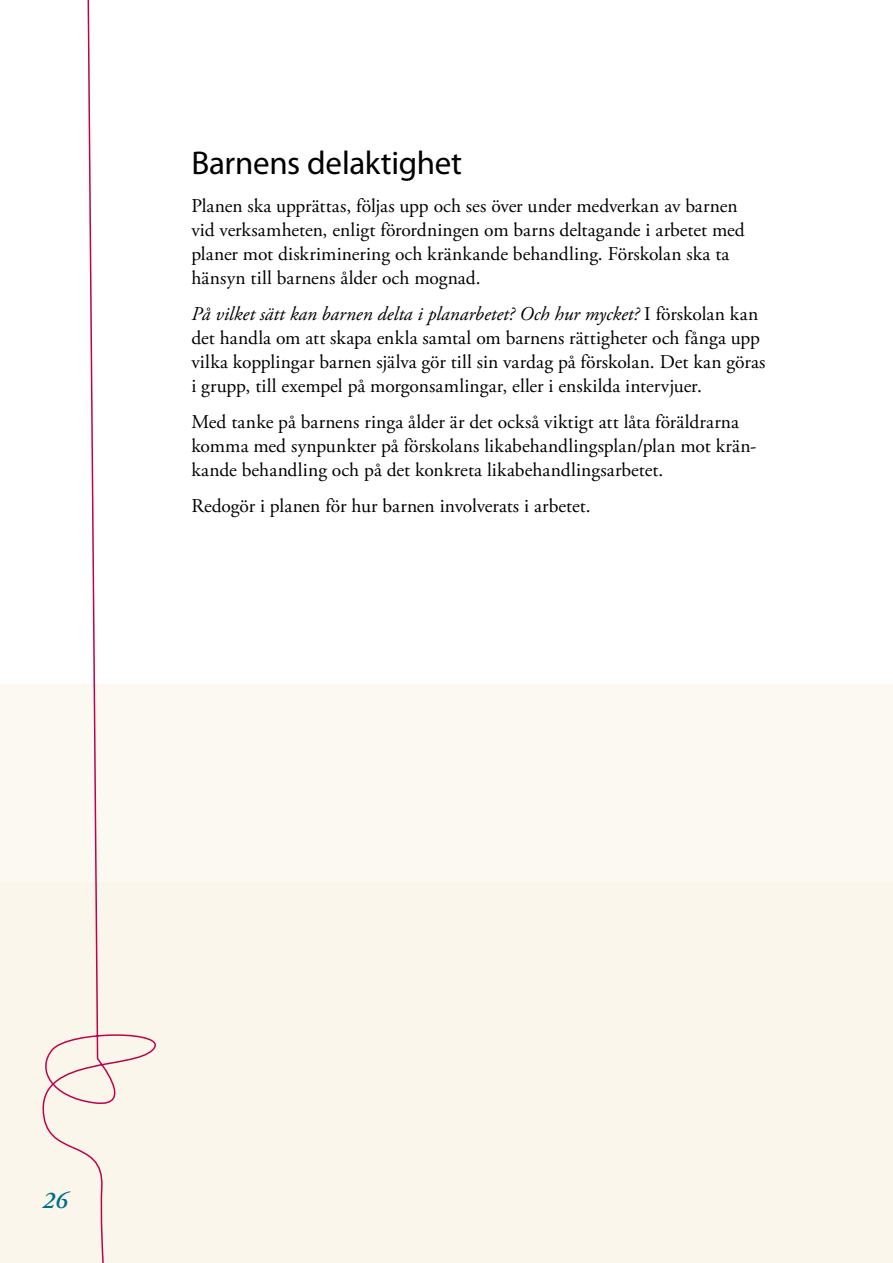
<style>
.page{position:relative;width:893px;height:1263px;background:#fff}
.page>*{position:absolute;margin:0;border:0;box-sizing:border-box;transform-origin:0 0}
.t1{font:33px "Myriad Pro";letter-spacing:-.01em;color:#000}
.t2{font:italic 600 24px "Adobe Garamond Pro";color:#007088}
.t3{font:19.5px/24px "Adobe Garamond Pro";color:#000}
.s1{font-style:italic}
</style>
<div class="page">
<div style="left:0;top:684px;width:893px;height:579px;background:#fcf9f2"></div>
<div style="left:0;top:882px;width:893px;height:381px;background:#faf6eb"></div>
<svg style="left:42px;top:0;width:114px;height:1263px"></svg>
<h1 class="t1" style="left:191px;top:142px;width:272px">Barnens delaktighet</h1>
<p class="t3" style="left:191px;top:195px;width:555px">Planen ska upprättas, följas upp och ses över under medverkan av barnen vid verksamheten, enligt förordningen om barns deltagande i arbetet med planer mot diskriminering och kränkande behandling. Förskolan ska ta hänsyn till barnens ålder och mognad.</p>
<p class="t3" style="left:191px;top:303px;width:576px"><span class="s1">På vilket sätt kan barnen delta i planarbetet? Och hur mycket?</span> I förskolan kan det handla om att skapa enkla samtal om barnens rättigheter och fånga upp vilka kopplingar barnen själva gör till sin vardag på förskolan. Det kan göras i grupp, till exempel på morgonsamlingar, eller i enskilda intervjuer.</p>
<p class="t3" style="left:191px;top:411px;width:567px">Med tanke på barnens ringa ålder är det också viktigt att låta föräldrarna komma med synpunkter på förskolans likabehandlingsplan/plan mot krän&shy;kande behandling och på det konkreta likabehandlingsarbetet.</p>
<p class="t3" style="left:191px;top:495px;width:401px">Redogör i planen för hur barnen involverats i arbetet.</p>
<p class="t2" style="left:43px;top:1187px;width:16px">26</p>
</div>
